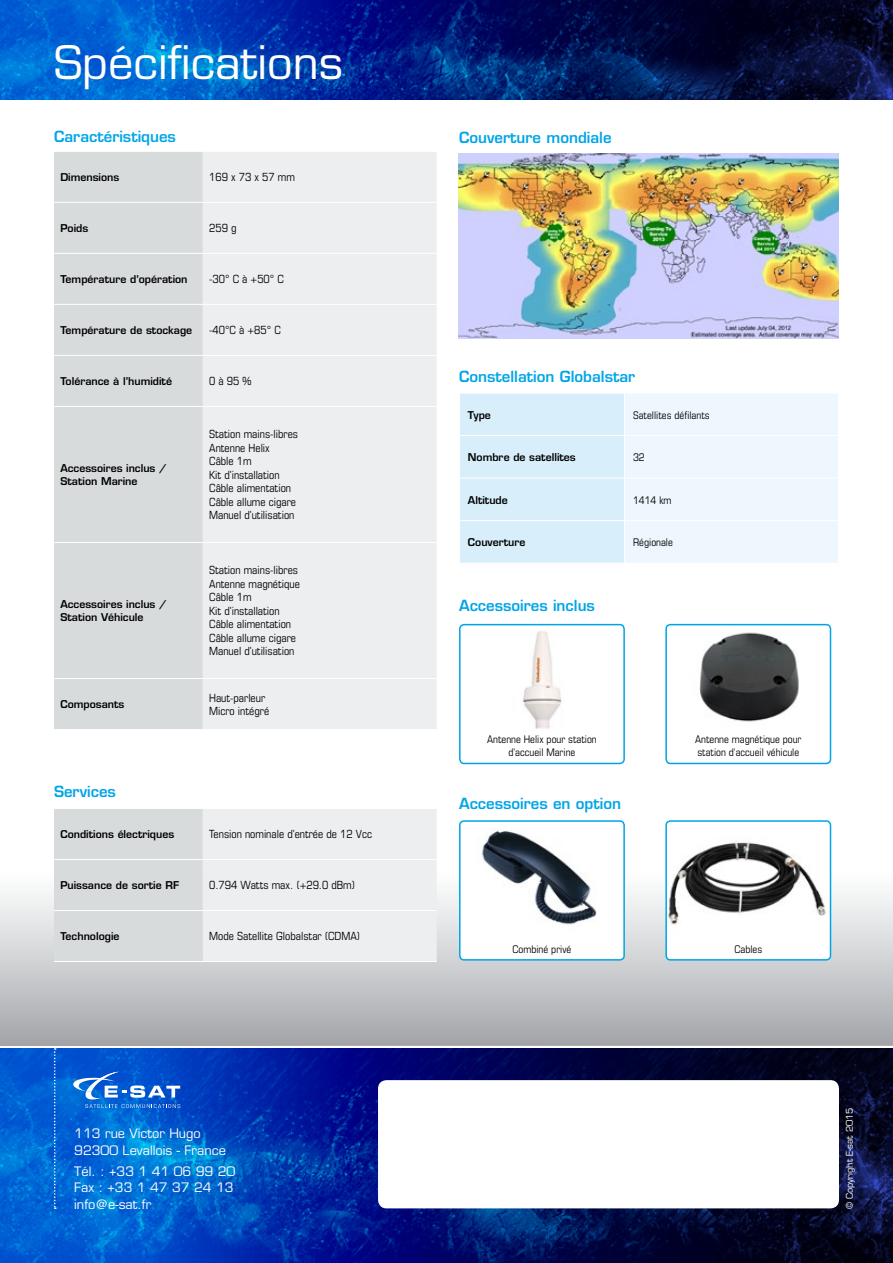
<style>
.page{position:relative;width:893px;height:1263px;background:#fff}
.page>*{position:absolute;margin:0;border:0;box-sizing:border-box;transform-origin:0 0}
.t1{font:45px "Eurostile";color:#fff}
.t2{font:600 15px "Eurostile";color:#00a5e7}
.t3{font:12.75px/16.5px "Eurostile";color:#fff}
.t4{font:condensed 11.25px/13.5px "Eurostile";color:#000}
.t5{font:600 10.5px/12.6px "Eurostile";color:#000}
.t6{font:condensed 10.5px/12.6px "Eurostile";color:#000;text-align:center}
.t7{font:9px "Eurostile";color:#fff}
</style>
<div class="page">
<img style="left:0;top:0;width:893px;height:99px">
<img style="left:0;top:1048px;width:893px;height:215px">
<svg style="left:70px;top:1072px;width:110px;height:36px;background:#317ad9"></svg>
<div style="left:378px;top:1080px;width:461px;height:128px;background:#fff;border-radius:9px"></div>
<svg style="left:54px;top:1048px;width:2px;height:161px"></svg>
<svg style="left:0;top:846px;width:893px;height:200px;background:#c4c5c8"></svg>
<div style="left:54px;top:152px;width:149px;height:577px;background:#d8dbdc"></div>
<div style="left:203px;top:152px;width:234px;height:577px;background:#edeeef"></div>
<hr style="left:54px;top:202px;width:149px;height:1px;background:#fff">
<hr style="left:54px;top:253px;width:149px;height:1px;background:#fff">
<hr style="left:54px;top:304px;width:149px;height:1px;background:#fff">
<hr style="left:54px;top:355px;width:149px;height:1px;background:#fff">
<hr style="left:54px;top:406px;width:149px;height:1px;background:#fff">
<hr style="left:54px;top:542px;width:149px;height:1px;background:#fff">
<hr style="left:54px;top:678px;width:149px;height:1px;background:#fff">
<hr style="left:203px;top:202px;width:234px;height:1px;background:#fff">
<hr style="left:203px;top:253px;width:234px;height:1px;background:#fff">
<hr style="left:203px;top:304px;width:234px;height:1px;background:#fff">
<hr style="left:203px;top:355px;width:234px;height:1px;background:#fff">
<hr style="left:203px;top:406px;width:234px;height:1px;background:#fff">
<hr style="left:203px;top:542px;width:234px;height:1px;background:#fff">
<hr style="left:203px;top:678px;width:234px;height:1px;background:#fff">
<svg style="left:54px;top:809px;width:383px;height:152px;background:#e4e6e7"></svg>
<hr style="left:54px;top:859px;width:149px;height:1px;background:#fff">
<hr style="left:54px;top:910px;width:149px;height:1px;background:#fff">
<hr style="left:54px;top:961px;width:149px;height:1px;background:#fff">
<hr style="left:203px;top:859px;width:234px;height:1px;background:#fff">
<hr style="left:203px;top:910px;width:234px;height:1px;background:#fff">
<hr style="left:203px;top:961px;width:234px;height:1px;background:#fff">
<div style="left:460px;top:821px;width:164px;height:139px;background:#fff;border-radius:4px"></div>
<img style="left:481px;top:830px;width:116px;height:95px">
<div style="left:459px;top:820px;width:166px;height:140px;border:2px solid #00a5e7;border-radius:4px"></div>
<div style="left:666px;top:821px;width:164px;height:139px;background:#fff;border-radius:4px"></div>
<img style="left:668px;top:841px;width:158px;height:84px">
<div style="left:665px;top:820px;width:166px;height:140px;border:2px solid #00a5e7;border-radius:4px"></div>
<img style="left:522px;top:631px;width:40px;height:98px">
<div style="left:459px;top:624px;width:166px;height:140px;border:2px solid #00a5e7;border-radius:4px"></div>
<img style="left:699px;top:632px;width:100px;height:90px">
<div style="left:665px;top:624px;width:166px;height:140px;border:2px solid #00a5e7;border-radius:4px"></div>
<svg style="left:460px;top:394px;width:378px;height:169px;background:#e4f3fc"></svg>
<hr style="left:624px;top:393px;width:1px;height:42px;background:#fff">
<hr style="left:459px;top:435px;width:166px;height:1px;background:#fff">
<hr style="left:625px;top:435px;width:214px;height:1px;background:#fff">
<hr style="left:624px;top:436px;width:1px;height:42px;background:#fff">
<hr style="left:459px;top:478px;width:166px;height:1px;background:#fff">
<hr style="left:625px;top:478px;width:214px;height:1px;background:#fff">
<hr style="left:624px;top:478px;width:1px;height:42px;background:#fff">
<hr style="left:459px;top:520px;width:166px;height:1px;background:#fff">
<hr style="left:625px;top:520px;width:214px;height:1px;background:#fff">
<hr style="left:624px;top:521px;width:1px;height:42px;background:#fff">
<img style="left:459px;top:153px;width:380px;height:185px">
<h1 class="t1" style="left:54px;top:36px;width:290px">Spécifications</h1>
<h2 class="t2" style="left:54px;top:127px;width:123px">Caractéristiques</h2>
<p class="t5" style="left:60px;top:171px;width:60px">Dimensions</p>
<p class="t4" style="left:209px;top:170px;width:87px">169 x 73 x 57 mm</p>
<p class="t5" style="left:60px;top:222px;width:29px">Poids</p>
<p class="t4" style="left:209px;top:221px;width:29px">259 g</p>
<p class="t5" style="left:60px;top:273px;width:129px">Température d’opération</p>
<p class="t4" style="left:209px;top:272px;width:76px">-30° C à +50° C</p>
<p class="t5" style="left:60px;top:324px;width:133px">Température de stockage</p>
<p class="t4" style="left:209px;top:323px;width:73px">-40°C à +85° C</p>
<p class="t5" style="left:60px;top:375px;width:113px">Tolérance à l’humidité</p>
<p class="t4" style="left:209px;top:374px;width:44px">0 à 95 %</p>
<p class="t5" style="left:60px;top:462px;width:107px">Accessoires inclus /<br>Station Marine</p>
<p class="t5" style="left:60px;top:598px;width:107px">Accessoires inclus /<br>Station Véhicule</p>
<p class="t4" style="left:209px;top:427px;width:90px">Station mains-libres<br>Antenne Helix<br>Câble 1m<br>Kit d’installation<br>Câble alimentation<br>Câble allume cigare<br>Manuel d’utilisation</p>
<p class="t4" style="left:209px;top:563px;width:92px">Station mains-libres<br>Antenne magnétique<br>Câble 1m<br>Kit d’installation<br>Câble alimentation<br>Câble allume cigare<br>Manuel d’utilisation</p>
<p class="t5" style="left:60px;top:698px;width:66px">Composants</p>
<p class="t4" style="left:209px;top:691px;width:61px">Haut-parleur<br>Micro intégré</p>
<h2 class="t2" style="left:54px;top:782px;width:63px">Services</h2>
<p class="t5" style="left:60px;top:828px;width:115px">Conditions électriques</p>
<p class="t4" style="left:209px;top:827px;width:164px">Tension nominale d’entrée de 12 Vcc</p>
<p class="t5" style="left:60px;top:879px;width:120px">Puissance de sortie RF</p>
<p class="t4" style="left:209px;top:878px;width:147px">0.794 Watts max. (+29.0 dBm)</p>
<p class="t5" style="left:60px;top:930px;width:61px">Technologie</p>
<p class="t4" style="left:209px;top:929px;width:153px">Mode Satellite Globalstar (CDMA)</p>
<p class="t3" style="left:74px;top:1125px;width:153px">113 rue Victor Hugo<br>92300 Levallois - France</p>
<p class="t3" style="left:74px;top:1163px;width:163px">Tél. : +33 1 41 06 99 20<br>Fax : +33 1 47 37 24 13 info@e-sat.fr</p>
<h2 class="t2" style="left:459px;top:128px;width:154px">Couverture mondiale</h2>
<h2 class="t2" style="left:459px;top:367px;width:178px">Constellation Globalstar</h2>
<p class="t5" style="left:468px;top:408px;width:24px">Type</p>
<p class="t6" style="left:633px;top:408px;width:78px">Satellites défilants</p>
<p class="t5" style="left:468px;top:451px;width:109px">Nombre de satellites</p>
<p class="t6" style="left:633px;top:451px;width:13px">32</p>
<p class="t5" style="left:468px;top:493px;width:41px">Altitude</p>
<p class="t6" style="left:633px;top:493px;width:40px">1414 km</p>
<p class="t5" style="left:468px;top:536px;width:59px">Couverture</p>
<p class="t6" style="left:633px;top:536px;width:41px">Régionale</p>
<h2 class="t2" style="left:459px;top:596px;width:137px">Accessoires inclus</h2>
<p class="t6" style="left:487px;top:733px;width:111px">Antenne Helix pour station d’accueil Marine</p>
<p class="t6" style="left:695px;top:733px;width:108px;text-align:left">Antenne magnétique pour station d’accueil véhicule</p>
<h2 class="t2" style="left:459px;top:794px;width:164px">Accessoires en option</h2>
<p class="t6" style="left:513px;top:942px;width:60px">Combiné privé</p>
<p class="t6" style="left:734px;top:942px;width:29px">Cables</p>
<p class="t7" style="left:844px;top:1209px;width:103px;rotate:-90deg">© Copyright E-sat 2015</p>
</div>
